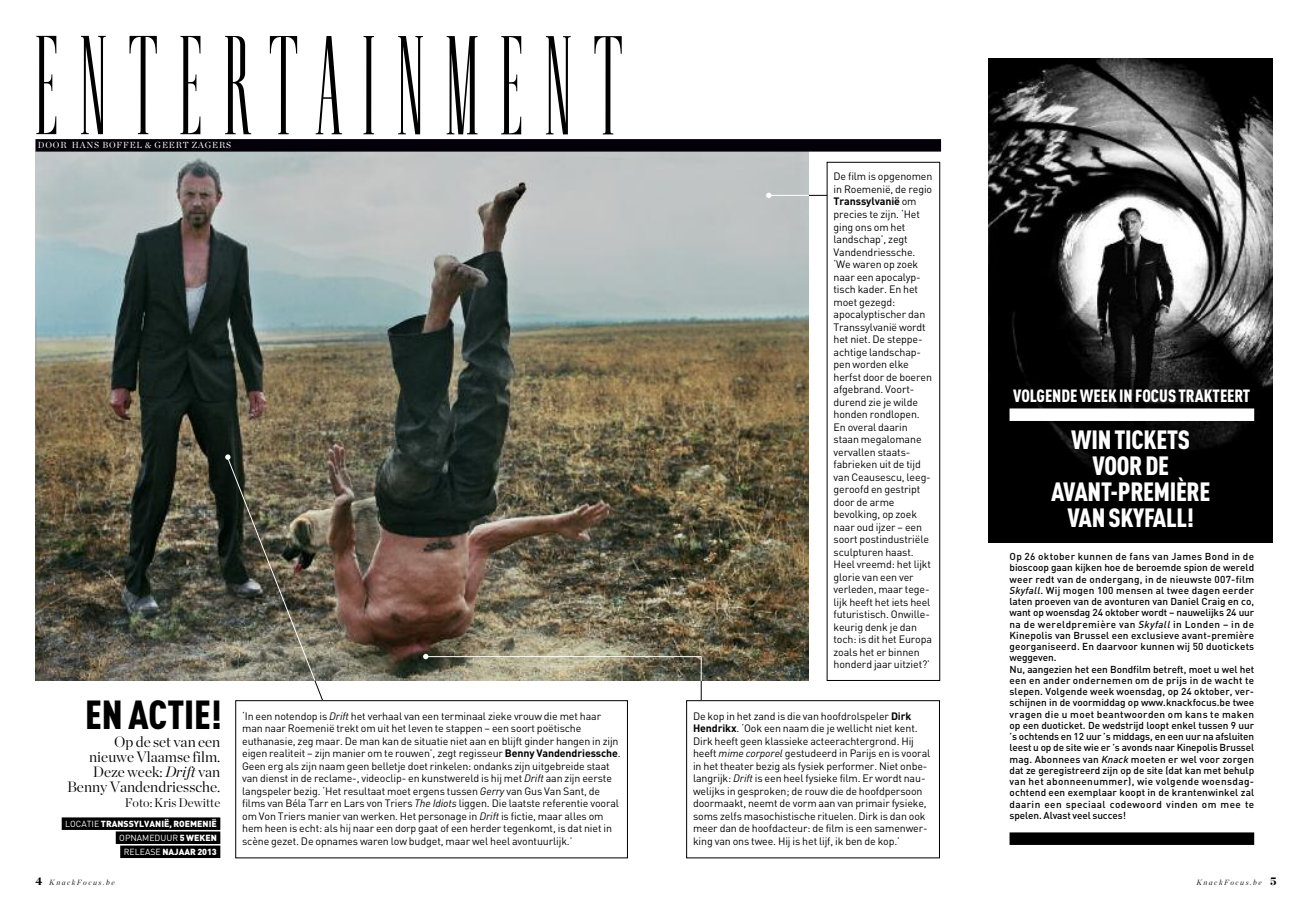
<style>
.page{position:relative;width:1312px;height:904px;background:#fff}
.page>*{position:absolute;margin:0;border:0;box-sizing:border-box;transform-origin:0 0}
.t1{font:125px "Kath Condensed";letter-spacing:.175em;color:#000}
.t2{font:900 40px "DIN Cond";color:#000}
.t3{font:900 26.12px/26.1px "DIN Cond";letter-spacing:-.01em;color:#fff;text-align:center}
.t4{font:900 17.5px "DIN Cond";color:#fff}
.t5{font:300 15px/15px "Chronicle Display";color:#000;text-align:right}
.t6{font:300 12.5px "Chronicle Display";color:#000}
.t7{font:10.62px/12.5px "DIN";letter-spacing:-.01em;color:#000}
.t8{font:500 10px/11.2px "DIN";letter-spacing:.01em;color:#000}
.t9{font:900 8.75px/14px "DIN";color:#fff;text-align:right}
.t10{font:8.75px "Chronicle Display";letter-spacing:.1em;color:#fff}
.t11{font:italic 300 7.5px "Chronicle Display";letter-spacing:.2em;color:#000}
.s1{font-style:italic}
.s2{font-weight:400}
.s3{font-weight:700}
.s4{font-weight:900;font-style:normal;font-size:11.25px}
</style>
<div class="page">
<hr style="left:767px;top:195px;width:66px;height:1px;background:#000">
<hr style="left:700px;top:656px;width:1px;height:54px;background:#000">
<img style="left:35px;top:152px;width:773px;height:528px">
<div style="left:35px;top:139px;width:905px;height:13px;background:#040009"></div>
<img style="left:988px;top:59px;width:284px;height:484px">
<div style="left:686px;top:700px;width:253px;height:158px;border:1px solid #000"></div>
<div style="left:62px;top:817px;width:158px;height:13px;background:#000"></div>
<div style="left:116px;top:831px;width:104px;height:13px;background:#000"></div>
<div style="left:120px;top:845px;width:100px;height:13px;background:#000"></div>
<div style="left:235px;top:700px;width:392px;height:158px;border:1px solid #000"></div>
<div style="left:1009px;top:832px;width:244px;height:13px;background:#000"></div>
<div style="left:1009px;top:408px;width:244px;height:13px;background:#fff"></div>
<hr style="left:425px;top:656px;width:276px;height:1px;background:#fff">
<svg style="left:700px;top:656px;width:1px;height:25px"></svg>
<svg style="left:225px;top:454px;width:106px;height:267px;background:#787669"></svg>
<svg style="left:423px;top:654px;width:5px;height:5px"></svg>
<hr style="left:768px;top:195px;width:40px;height:1px;background:#fff">
<svg style="left:766px;top:193px;width:5px;height:5px"></svg>
<h1 class="t1" style="left:35px;top:22px;width:588px">ENTERTAINMENT</h1>
<p class="t10" style="left:38px;top:142px;width:195px">DOOR HANS BOFFEL &amp; GEERT ZAGERS</p>
<h2 class="t2" style="left:85px;top:690px;width:138px">EN ACTIE!</h2>
<h3 class="t5" style="left:67px;top:735px;width:155px">Op de set van een nieuweVlaamse film.<br>Deze week: <span class="s1">Drift</span> van<br>BennyVandendriessche.</h3>
<p class="t6" style="left:125px;top:798px;width:97px">Foto: Kris Dewitte</p>
<p class="t9" style="left:65px;top:816px;width:153px"><span class="s2">LOCATIE</span> TRANSSYLVANIË, ROEMENIË<br><span class="s2">OPNAMEDUUR</span> 5 WEKEN<br><span class="s2">RELEASE</span> NAJAAR 2013</p>
<p class="t7" style="left:242px;top:709px;width:380px">‘In een notendop is <span class="s1">Drift</span> het verhaal van een terminaal zieke vrouw die met haar man naar Roemenië trekt om uit het leven te stappen – een soort poëtische euthanasie, zeg maar. De man kan de situatie niet aan en blijft ginder hangen in zijn eigen realiteit – zijn manier om te rouwen’, zegt regisseur <span class="s3">Benny Vandendriessche</span>.<br>Geen erg als zijn naam geen belletje doet rinkelen: ondanks zijn uitgebreide staat van dienst in de reclame-, videoclip- en kunstwereld is hij met <span class="s1">Drift</span> aan zijn eerste langspeler bezig. ‘Het resultaat moet ergens tussen <span class="s1">Gerry</span> van Gus Van Sant, de films van Béla Tarr en Lars von Triers <span class="s1">The Idiots</span> liggen. Die laatste referentie vooral om Von Triers manier van werken. Het personage in <span class="s1">Drift</span> is fictie, maar alles om hem heen is echt: als hij naar een dorp gaat of een herder tegenkomt, is dat niet in scène gezet. De opnames waren low budget, maar wel heel avontuurlijk.’</p>
<p class="t7" style="left:833px;top:170px;width:100px">De film is opgenomen in Roemenië, de regio<br><span class="s3">Transsylvanië</span> om precies te zijn. ‘Het ging ons om het landschap’, zegt<br>Vandendriessche. ‘We waren op zoek naar een apocalyp&shy;tisch kader. En het moet gezegd: apocalyptischer dan<br>Transsylvanië wordt het niet. De steppe&shy;achtige landschap&shy;pen worden elke herfst door de boeren afgebrand. Voort&shy;durend zie je wilde honden rondlopen.<br>En overal daarin staan megalomane vervallen staats&shy;fabrieken uit de tijd van Ceausescu, leeg&shy;geroofd en gestript door de arme bevolking, op zoek naar oud ijzer – een soort postindustriële sculpturen haast.<br>Heel vreemd: het lijkt glorie van een ver verleden, maar tege&shy;lijk heeft het iets heel futuristisch. Onwille&shy;keurig denk je dan toch: is dit het Europa zoals het er binnen honderd jaar uitziet?’</p>
<p class="t7" style="left:693px;top:709px;width:239px">De kop in het zand is die van hoofdrolspeler <span class="s3">Dirk Hendrikx</span>. ‘Ook een naam die je wellicht niet kent.<br>Dirk heeft geen klassieke acteerachtergrond. Hij heeft <span class="s1">mime corporel</span> gestudeerd in Parijs en is vooral in het theater bezig als fysiek performer. Niet onbe&shy;langrijk: <span class="s1">Drift</span> is een heel fysieke film. Er wordt nau&shy;welijks in gesproken; de rouw die de hoofdpersoon doormaakt, neemt de vorm aan van primair fysieke, soms zelfs masochistische rituelen. Dirk is dan ook meer dan de hoofdacteur: de film is een samenwer&shy;king van ons twee. Hij is het lijf, ik ben de kop.’</p>
<h3 class="t4" style="left:1012px;top:385px;width:238px">VOLGENDEWEEK IN FOCUS TRAKTEERT</h3>
<h3 class="t3" style="left:1050px;top:425px;width:161px">WINTICKETS<br>VOORDE<br>AVANT-PREMIÈRE<br>VANSKYFALL!</h3>
<p class="t8" style="left:1009px;top:550px;width:246px">Op 26 oktober kunnen de fans van James Bond in de bioscoop gaan kijken hoe de beroemde spion de wereld weer redt van de ondergang, in de nieuwste 007-film <span class="s1">Skyfall</span>. Wij mogen 100 mensen al twee dagen eerder laten proeven van de avonturen van Daniel Craig en co, want op woensdag 24 oktober wordt – nauwelijks 24 uur na de wereldpremière van <span class="s1">Skyfall</span> in Londen – in de Kinepolis van Brussel een exclusieve avant-première georganiseerd. En daarvoor kunnen wij 50 duotickets weggeven.<br>Nu, aangezien het een Bondfilm betreft, moet u wel het een en ander ondernemen om de prijs in de wacht te slepen. Volgende week woensdag, op 24 oktober, ver&shy;schijnen in de voormiddag op www.knackfocus.be twee vragen die u moet beantwoorden om kans te maken op een duoticket. De wedstrijd loopt enkel tussen 9 uur ’s ochtends en 12 uur ’s middags, en een uur na afsluiten leest u op de site wie er ’s avonds naar Kinepolis Brussel mag. Abonnees van <span class="s1">Knack</span> moeten er wel voor zorgen dat ze geregistreerd zijn op de site (dat kan met behulp van het abonneenummer), wie volgende woensdag&shy;ochtend een exemplaar koopt in de krantenwinkel zal daarin een speciaal codewoord vinden om mee te spelen. Alvast veel succes!</p>
<p class="t11" style="left:35px;top:879px;width:81px"><span class="s4">4</span> KnackFocus.be</p>
<p class="t11" style="left:1196px;top:879px;width:81px">KnackFocus.be <span class="s4">5</span></p>
</div>
